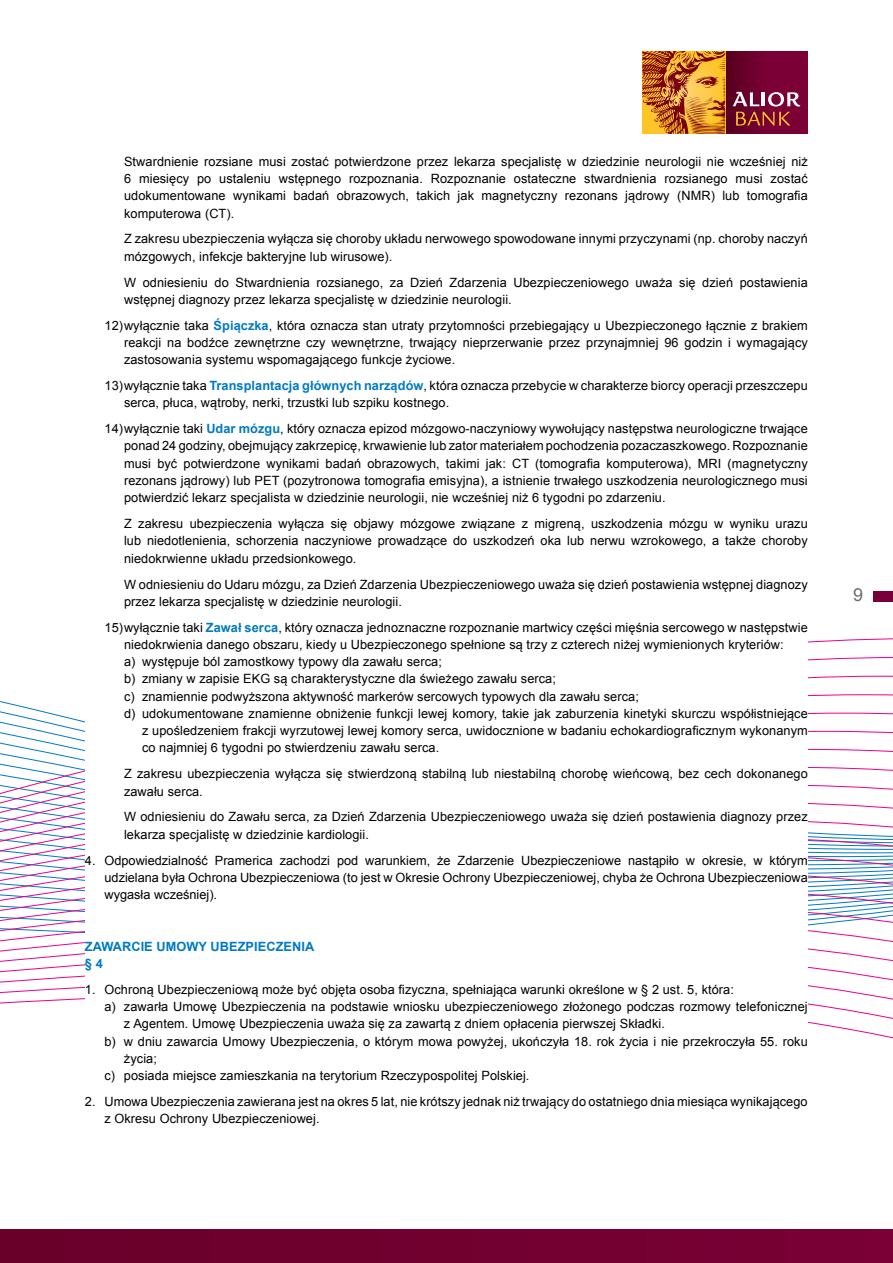
<style>
.page{position:relative;width:893px;height:1263px;background:#fff}
.page>*{position:absolute;margin:0;border:0;box-sizing:border-box;transform-origin:0 0}
.t1{font:18px "Arial";color:#6d6e71}
.t2{font:12.75px/17.2px "Arial";letter-spacing:.005em;color:#000}
.t3{font:700 12.75px/17.2px "Arial";letter-spacing:.005em;color:#007ac2}
.s1{font-weight:700;color:#007ac2}
</style>
<div class="page">
<svg style="left:0;top:638px;width:893px;height:401px"></svg>
<div style="left:873px;top:591px;width:20px;height:11px;background:#7a003c"></div>
<div style="left:0;top:1230px;width:893px;height:33px;background:#71002f"></div>
<img style="left:725px;top:51px;width:83px;height:83px">
<svg style="left:733px;top:92px;width:67px;height:34px"></svg>
<svg style="left:642px;top:88px;width:83px;height:46px"></svg>
<img style="left:642px;top:51px;width:83px;height:37px">
<div style="left:85px;top:153px;width:723px;height:1050px;background:#fff"></div>
<p class="t2" style="left:124px;top:153px;width:685px;text-align:justify">Stwardnienie rozsiane musi zostać potwierdzone przez lekarza specjalistę w dziedzinie neurologii nie wcześniej niż 6 miesięcy po ustaleniu wstępnego rozpoznania. Rozpoznanie ostateczne stwardnienia rozsianego musi zostać udokumentowane wynikami badań obrazowych, takich jak magnetyczny rezonans jądrowy (NMR) lub tomografia komputerowa (CT).</p>
<p class="t2" style="left:124px;top:230px;width:685px">Z zakresu ubezpieczenia wyłącza się choroby układu nerwowego spowodowane innymi przyczynami (np. choroby naczyń mózgowych, infekcje bakteryjne lub wirusowe).</p>
<p class="t2" style="left:124px;top:274px;width:685px">W odniesieniu do Stwardnienia rozsianego, za Dzień Zdarzenia Ubezpieczeniowego uważa się dzień postawienia wstępnej diagnozy przez lekarza specjalistę w dziedzinie neurologii.</p>
<p class="t2" style="left:124px;top:317px;width:685px;text-align:justify;text-indent:-19px">12)wyłącznie taka <span class="s1">Śpiączka</span>, która oznacza stan utraty przytomności przebiegający u Ubezpieczonego łącznie z brakiem reakcji na bodźce zewnętrzne czy wewnętrzne, trwający nieprzerwanie przez przynajmniej 96 godzin i wymagający zastosowania systemu wspomagającego funkcje życiowe.</p>
<p class="t2" style="left:124px;top:377px;width:685px;text-indent:-19px">13)wyłącznie taka <span class="s1">Transplantacja głównych narządów</span>, która oznacza przebycie w charakterze biorcy operacji przeszczepu serca, płuca, wątroby, nerki, trzustki lub szpiku kostnego.</p>
<p class="t2" style="left:124px;top:420px;width:685px;text-align:justify;text-indent:-19px">14)wyłącznie taki <span class="s1">Udar mózgu</span>, który oznacza epizod mózgowo-naczyniowy wywołujący następstwa neurologiczne trwające ponad 24 godziny, obejmujący zakrzepicę, krwawienie lub zator materiałem pochodzenia pozaczaszkowego. Rozpoznanie musi być potwierdzone wynikami badań obrazowych, takimi jak: CT (tomografia komputerowa), MRI (magnetyczny rezonans jądrowy) lub PET (pozytronowa tomografia emisyjna), a istnienie trwałego uszkodzenia neurologicznego musi potwierdzić lekarz specjalista w dziedzinie neurologii, nie wcześniej niż 6 tygodni po zdarzeniu.</p>
<p class="t2" style="left:124px;top:515px;width:685px;text-align:justify">Z zakresu ubezpieczenia wyłącza się objawy mózgowe związane z migreną, uszkodzenia mózgu w wyniku urazu lub niedotlenienia, schorzenia naczyniowe prowadzące do uszkodzeń oka lub nerwu wzrokowego, a także choroby niedokrwienne układu przedsionkowego.</p>
<p class="t2" style="left:124px;top:575px;width:685px">W odniesieniu do Udaru mózgu, za Dzień Zdarzenia Ubezpieczeniowego uważa się dzień postawienia wstępnej diagnozy przez lekarza specjalistę w dziedzinie neurologii.</p>
<p class="t2" style="left:104px;top:619px;width:705px">15)wyłącznie taki <span class="s1">Zawał serca</span>, który oznacza jednoznaczne rozpoznanie martwicy części mięśnia sercowego w następstwie</p>
<p class="t2" style="left:124px;top:636px;width:661px">niedokrwienia danego obszaru, kiedy u Ubezpieczonego spełnione są trzy z czterech niżej wymienionych kryteriów:</p>
<p class="t2" style="left:124px;top:653px;width:319px">a) występuje ból zamostkowy typowy dla zawału serca;</p>
<p class="t2" style="left:124px;top:670px;width:433px">b) zmiany w zapisie EKG są charakterystyczne dla świeżego zawału serca;</p>
<p class="t2" style="left:124px;top:688px;width:516px">c) znamiennie podwyższona aktywność markerów sercowych typowych dla zawału serca;</p>
<p class="t2" style="left:124px;top:705px;width:685px">d) udokumentowane znamienne obniżenie funkcji lewej komory, takie jak zaburzenia kinetyki skurczu współistniejące</p>
<p class="t2" style="left:142px;top:722px;width:667px">z upośledzeniem frakcji wyrzutowej lewej komory serca, uwidocznione w badaniu echokardiograficznym wykonanym</p>
<p class="t2" style="left:142px;top:739px;width:299px">co najmniej 6 tygodni po stwierdzeniu zawału serca.</p>
<p class="t2" style="left:124px;top:765px;width:685px">Z zakresu ubezpieczenia wyłącza się stwierdzoną stabilną lub niestabilną chorobę wieńcową, bez cech dokonanego zawału serca.</p>
<p class="t2" style="left:124px;top:808px;width:685px">W odniesieniu do Zawału serca, za Dzień Zdarzenia Ubezpieczeniowego uważa się dzień postawienia diagnozy przez lekarza specjalistę w dziedzinie kardiologii.</p>
<p class="t2" style="left:104px;top:851px;width:705px;text-align:justify;text-indent:-19px">4. Odpowiedzialność Pramerica zachodzi pod warunkiem, że Zdarzenie Ubezpieczeniowe nastąpiło w okresie, w którym udzielana była Ochrona Ubezpieczeniowa (to jest w Okresie Ochrony Ubezpieczeniowej, chyba że Ochrona Ubezpieczeniowa wygasła wcześniej).</p>
<p class="t3" style="left:85px;top:938px;width:231px">ZAWARCIE UMOWY UBEZPIECZENIA § 4</p>
<p class="t2" style="left:85px;top:981px;width:650px">1. Ochroną Ubezpieczeniową może być objęta osoba fizyczna, spełniająca warunki określone w § 2 ust. 5, która:</p>
<p class="t2" style="left:104px;top:998px;width:705px">a) zawarła Umowę Ubezpieczenia na podstawie wniosku ubezpieczeniowego złożonego podczas rozmowy telefonicznej</p>
<p class="t2" style="left:124px;top:1015px;width:542px">z Agentem. Umowę Ubezpieczenia uważa się za zawartą z dniem opłacenia pierwszej Składki.</p>
<p class="t2" style="left:104px;top:1033px;width:705px">b) w dniu zawarcia Umowy Ubezpieczenia, o którym mowa powyżej, ukończyła 18. rok życia i nie przekroczyła 55. roku</p>
<p class="t2" style="left:124px;top:1050px;width:34px">życia;</p>
<p class="t2" style="left:104px;top:1067px;width:427px">c) posiada miejsce zamieszkania na terytorium Rzeczypospolitej Polskiej.</p>
<p class="t2" style="left:104px;top:1093px;width:705px;text-indent:-19px">2. Umowa Ubezpieczenia zawierana jest na okres 5 lat, nie krótszy jednak niż trwający do ostatniego dnia miesiąca wynikającego z Okresu Ochrony Ubezpieczeniowej.</p>
<h1 class="t1" style="left:853px;top:583px;width:12px">9</h1>
</div>
